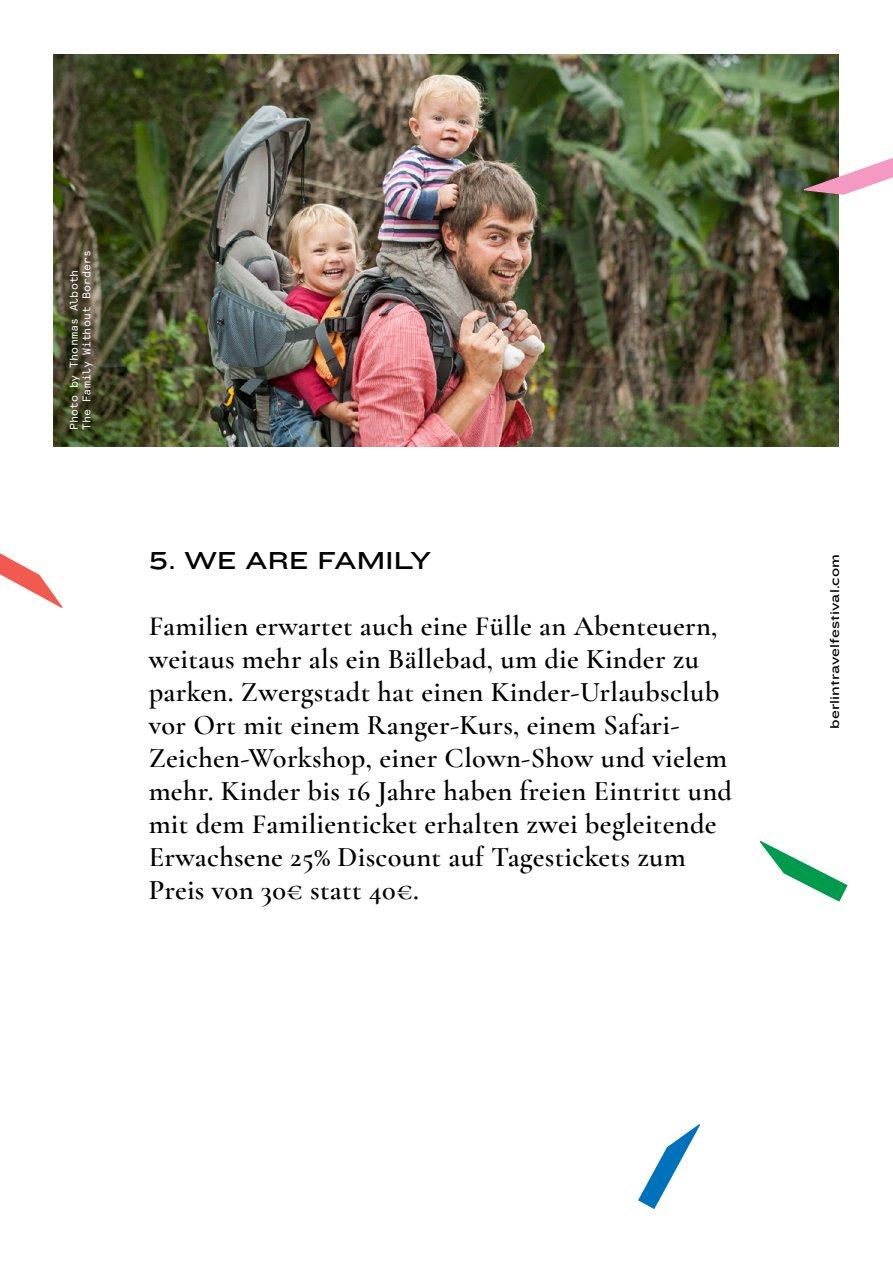
<style>
.page{position:relative;width:893px;height:1263px;background:#fff}
.page>*{position:absolute;margin:0;border:0;box-sizing:border-box;transform-origin:0 0}
.t1{font:600 28.5px/33px "Cormorant Garamond";letter-spacing:.01em;color:#000}
.t2{font:25.5px "Knockout 34 Junior Sumo";letter-spacing:.01em;color:#000}
.t3{font:13.5px "Knockout 34 Junior Sumo";letter-spacing:.005em;color:#000}
.t4{font:11.25px/12.6px "Apercu Mono";color:#fff}
</style>
<div class="page">
<svg style="left:0;top:553px;width:63px;height:55px"></svg>
<svg style="left:760px;top:841px;width:88px;height:61px"></svg>
<img style="left:54px;top:54px;width:785px;height:392px">
<svg style="left:804px;top:158px;width:89px;height:37px"></svg>
<svg style="left:638px;top:1124px;width:62px;height:85px"></svg>
<p class="t4" style="left:68px;top:430px;width:181px;rotate:-90deg">Photo by Thonmas Alboth<br>The Family Without Borders</p>
<p class="t2" style="left:149px;top:542px;width:284px">5. WE ARE FAMILY</p>
<p class="t1" style="left:149px;top:609px;width:585px">Familien erwartet auch eine Fülle an Abenteuern, weitaus mehr als ein Bällebad, um die Kinder zu parken. Zwergstadt hat einen Kinder-Urlaubsclub vor Ort mit einem Ranger-Kurs, einem Safari-Zeichen-Workshop, einer Clown-Show und vielem mehr. Kinder bis 16 Jahre haben freien Eintritt und mit dem Familienticket erhalten zwei begleitende Erwachsene 25% Discount auf Tagestickets zum Preis von 30€ statt 40€.</p>
<p class="t3" style="left:825px;top:729px;width:176px;rotate:-90deg">berlintravelfestival.com</p>
</div>
